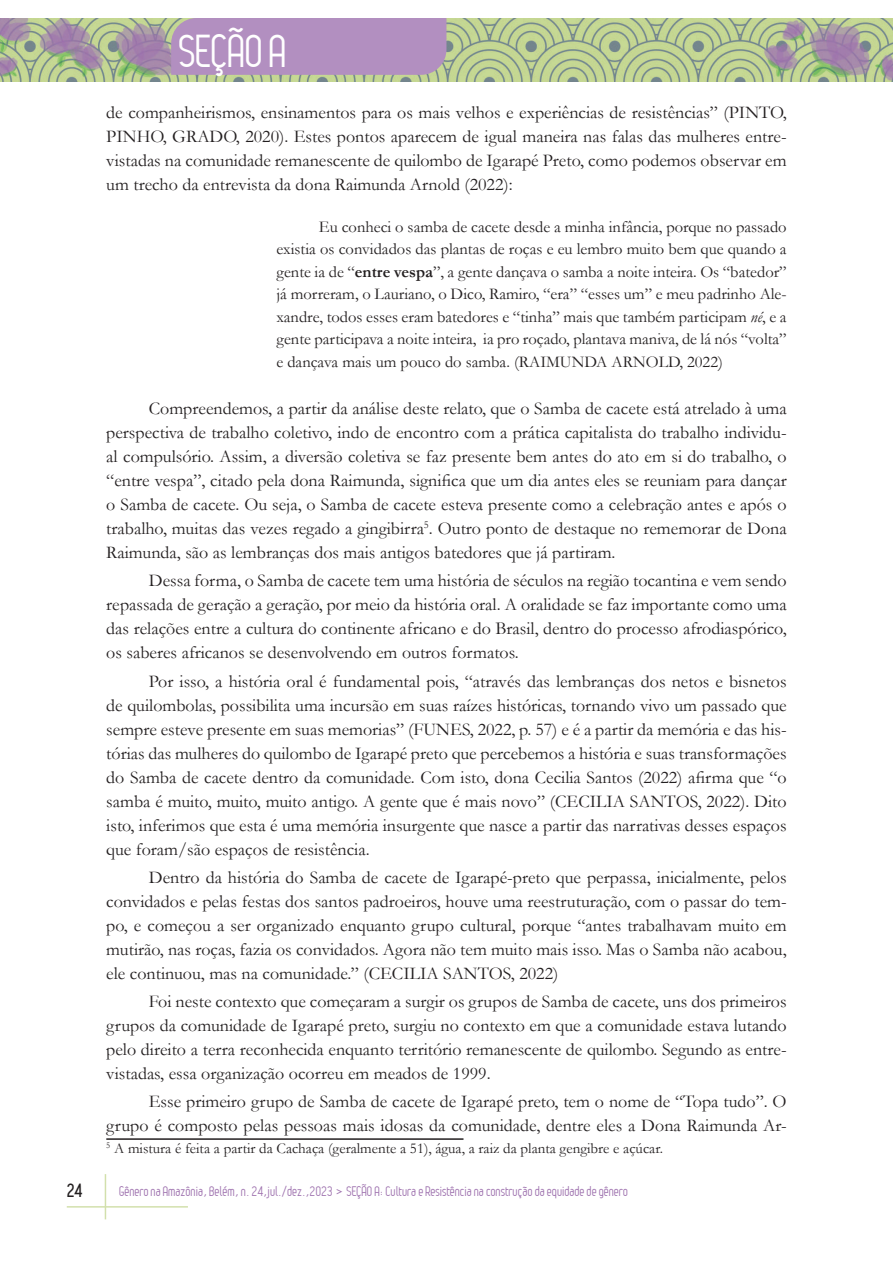
<style>
.page{position:relative;width:893px;height:1263px;background:#fff}
.page>*{position:absolute;margin:0;border:0;box-sizing:border-box;transform-origin:0 0}
.t1{font:45px "Leger";letter-spacing:-.01em;color:#fff}
.Texto{font:18px/24px "Garamond";color:#231f20;text-align:justify}
.t2{font:700 18px "Leger";color:#231f20}
.Citação{font:16.5px/22.5px "Garamond";color:#231f20;text-align:justify}
.Nota_rodapé{font:15px "Garamond";color:#231f20}
.t3{font:13.5px "Leger";color:#9f73af}
.s1{font-weight:700}
.s2{font-style:italic}
</style>
<div class="page">
<hr style="left:105px;top:1174px;width:1px;height:45px;background:#d2e0ac">
<hr style="left:67px;top:1206px;width:121px;height:1px;background:#d2e0ac">
<img style="left:0;top:18px;width:893px;height:64px">
<div style="left:171px;top:18px;width:275px;height:57px;background:#b28fc0"></div>
<hr style="left:106px;top:1138px;width:357px;height:2px;background:#231f20">
<h1 class="t1" style="left:179px;top:26px;width:110px">SEÇÃO A</h1>
<p class="Texto" style="left:106px;top:100px;width:682px">de companheirismos, ensinamentos para os mais velhos e experiências de resistências” (PINTO, PINHO, GRADO, 2020). Estes pontos aparecem de igual maneira nas falas das mulheres entre&shy;vistadas na comunidade remanescente de quilombo de Igarapé Preto, como podemos observar em um trecho da entrevista da dona Raimunda Arnold (2022):</p>
<p class="Citação" style="left:276px;top:215px;width:512px;text-indent:43px">Eu conheci o samba de cacete desde a minha infância, porque no passado existia os convidados das plantas de roças e eu lembro muito bem que quando a gente ia de “<span class="s1">entre vespa</span>”, a gente dançava o samba a noite inteira. Os “batedor” já morreram, o Lauriano, o Dico, Ramiro, “era” “esses um” e meu padrinho Ale&shy;xandre, todos esses eram batedores e “tinha” mais que também participam <span class="s2">né</span>, e a gente participava a noite inteira, ia pro roçado, plantava maniva, de lá nós “volta” e dançava mais um pouco do samba. (RAIMUNDA ARNOLD, 2022)</p>
<p class="Texto" style="left:106px;top:396px;width:682px;text-indent:43px">Compreendemos, a partir da análise deste relato, que o Samba de cacete está atrelado à uma perspectiva de trabalho coletivo, indo de encontro com a prática capitalista do trabalho individu&shy;al compulsório. Assim, a diversão coletiva se faz presente bem antes do ato em si do trabalho, o “entre vespa”, citado pela dona Raimunda, significa que um dia antes eles se reuniam para dançar o Samba de cacete. Ou seja, o Samba de cacete esteva presente como a celebração antes e após o trabalho, muitas das vezes regado a gingibirra<sup>5</sup>. Outro ponto de destaque no rememorar de Dona Raimunda, são as lembranças dos mais antigos batedores que já partiram.</p>
<p class="Texto" style="left:106px;top:568px;width:682px;text-indent:43px">Dessa forma, o Samba de cacete tem uma história de séculos na região tocantina e vem sendo repassada de geração a geração, por meio da história oral. A oralidade se faz importante como uma das relações entre a cultura do continente africano e do Brasil, dentro do processo afrodiaspórico, os saberes africanos se desenvolvendo em outros formatos.</p>
<p class="Texto" style="left:106px;top:668px;width:682px;text-indent:43px">Por isso, a história oral é fundamental pois, “através das lembranças dos netos e bisnetos de quilombolas, possibilita uma incursão em suas raízes históricas, tornando vivo um passado que sempre esteve presente em suas memorias” (FUNES, 2022, p. 57) e é a partir da memória e das his&shy;tórias das mulheres do quilombo de Igarapé preto que percebemos a história e suas transformações do Samba de cacete dentro da comunidade. Com isto, dona Cecilia Santos (2022) afirma que “o samba é muito, muito, muito antigo. A gente que é mais novo” (CECILIA SANTOS, 2022). Dito isto, inferimos que esta é uma memória insurgente que nasce a partir das narrativas desses espaços que foram/são espaços de resistência.</p>
<p class="Texto" style="left:106px;top:865px;width:682px;text-indent:43px">Dentro da história do Samba de cacete de Igarapé-preto que perpassa, inicialmente, pelos convidados e pelas festas dos santos padroeiros, houve uma reestruturação, com o passar do tem&shy;po, e começou a ser organizado enquanto grupo cultural, porque “antes trabalhavam muito em mutirão, nas roças, fazia os convidados. Agora não tem muito mais isso. Mas o Samba não acabou, ele continuou, mas na comunidade.” (CECILIA SANTOS, 2022)</p>
<p class="Texto" style="left:106px;top:989px;width:682px;text-indent:43px">Foi neste contexto que começaram a surgir os grupos de Samba de cacete, uns dos primeiros grupos da comunidade de Igarapé preto, surgiu no contexto em que a comunidade estava lutando pelo direito a terra reconhecida enquanto território remanescente de quilombo. Segundo as entre&shy;vistadas, essa organização ocorreu em meados de 1999.</p>
<p class="Texto" style="left:106px;top:1089px;width:682px;text-align:right">Esse primeiro grupo de Samba de cacete de Igarapé preto, tem o nome de “Topa tudo”. O grupo é composto pelas pessoas mais idosas da comunidade, dentre eles a Dona Raimunda Ar-</p>
<p class="Nota_rodapé" style="left:106px;top:1138px;width:558px"><sup>5</sup> A mistura é feita a partir da Cachaça (geralmente a 51), água, a raiz da planta gengibre e açúcar.</p>
<p class="t2" style="left:67px;top:1180px;width:17px">24</p>
<p class="t3" style="left:119px;top:1183px;width:510px">Gênero na Amazônia, Belém, n. 24,jul./dez.,2023 &gt; SEÇÃO A: Cultura e Resistência na construção da equidade de gênero</p>
</div>
